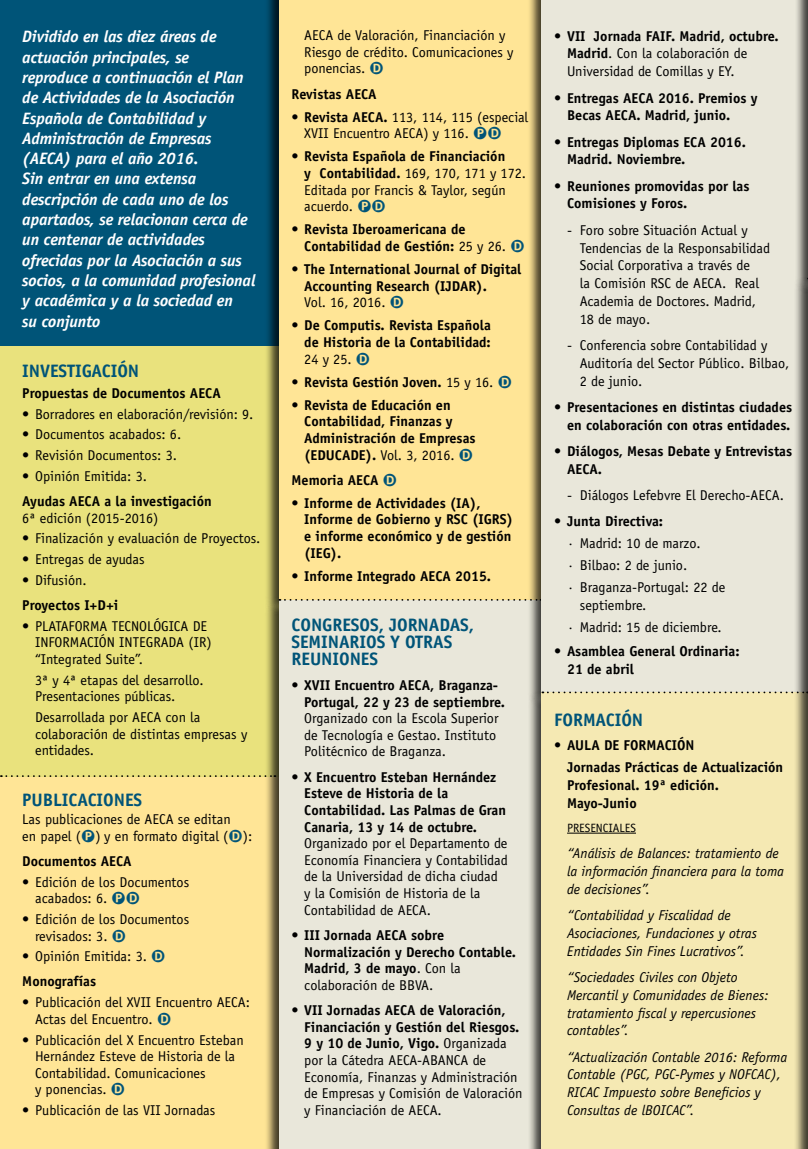
<style>
.page{position:relative;width:808px;height:1149px;background:#fff}
.page>*{position:absolute;margin:0;border:0;box-sizing:border-box;transform-origin:0 0}
.t1{font:700 18px/16.6px "Officina Sans";letter-spacing:-.005em;color:#005478}
.t2{font:italic 700 16.5px/20.2px "Officina Sans";letter-spacing:-.01em;color:#fff}
.t3{font:14.25px/16.6px "Officina Sans";color:#000}
.t4{font:700 14.25px/16.6px "Officina Sans";color:#000}
.t5{font:italic 14.25px/17.7px "Officina Sans";color:#000}
.t6{font:12px "Officina Sans";color:#000}
.s1{font-weight:700}
.s2{font-weight:400}
</style>
<div class="page">
<div style="left:0;top:0;width:279px;height:347px;background:#005478"></div>
<div style="left:0;top:347px;width:279px;height:429px;background:#e9e27d"></div>
<div style="left:264px;top:0;width:279px;height:614px;background:#000;opacity:.75"></div>
<div style="left:279px;top:0;width:262px;height:600px;background:#ffe596"></div>
<div style="left:0;top:776px;width:279px;height:372px;background:#ffe596"></div>
<div style="left:264px;top:597px;width:279px;height:551px;background:#000;opacity:.75"></div>
<div style="left:279px;top:600px;width:262px;height:548px;background:#e9e7da"></div>
<svg style="left:279px;top:598px;width:248px;height:2px"></svg>
<svg style="left:1px;top:775px;width:274px;height:1px"></svg>
<div style="left:527px;top:0;width:281px;height:707px;background:#000;opacity:.75"></div>
<div style="left:542px;top:0;width:266px;height:693px;background:#e9e7da"></div>
<div style="left:527px;top:690px;width:281px;height:458px;background:#000;opacity:.75"></div>
<div style="left:542px;top:692px;width:266px;height:456px;background:#f5e9b3"></div>
<hr style="left:567px;top:832px;width:69px;height:1px;background:#000">
<svg style="left:542px;top:691px;width:252px;height:2px"></svg>
<div style="left:794px;top:0;width:14px;height:293px;background:#000;opacity:.75"></div>
<hr style="left:807px;top:0;width:1px;height:279px;background:#f5e9b3">
<div style="left:794px;top:276px;width:14px;height:872px;background:#000;opacity:.75"></div>
<hr style="left:807px;top:279px;width:1px;height:869px;background:#fdd491">
<p class="t2" style="left:22px;top:27px;width:235px">Dividido en las diez áreas de actuación principales, se reproduce a continuación el Plan de Actividades de la Asociación<br>Española de Contabilidad y<br>Administración de Empresas (AECA) para el año 2016.<br>Sin entrar en una extensa descripción de cada uno de los apartados, se relacionan cerca de un centenar de actividades ofrecidas por la Asociación a sus socios, a la comunidad profesional y académica y a la sociedad en<br>su conjunto</p>
<p class="t1" style="left:22px;top:362px;width:118px">INVESTIGACIÓN</p>
<p class="t4" style="left:22px;top:384px;width:200px">Propuestas de Documentos AECA</p>
<p class="t3" style="left:22px;top:405px;width:233px">• Borradores en elaboración/revisión: 9.</p>
<p class="t3" style="left:22px;top:426px;width:160px">• Documentos acabados: 6.</p>
<p class="t3" style="left:22px;top:447px;width:156px">• Revisión Documentos: 3.</p>
<p class="t3" style="left:22px;top:467px;width:126px">• Opinión Emitida: 3.</p>
<p class="t4" style="left:22px;top:492px;width:191px">Ayudas AECA a la investigación</p>
<p class="t3" style="left:22px;top:509px;width:138px">6ª edición (2015-2016)</p>
<p class="t3" style="left:22px;top:530px;width:240px">• Finalización y evaluación de Proyectos.</p>
<p class="t3" style="left:22px;top:551px;width:124px">• Entregas de ayudas</p>
<p class="t3" style="left:22px;top:571px;width:66px">• Difusión.</p>
<p class="t4" style="left:22px;top:596px;width:98px">Proyectos I+D+i</p>
<p class="t3" style="left:35px;top:617px;width:178px;text-indent:-13px">• PLATAFORMA TECNOLÓGICA DE<br>INFORMACIÓN INTEGRADA (IR) “Integrated Suite”.</p>
<p class="t3" style="left:35px;top:671px;width:170px">3ª y 4ª etapas del desarrollo.<br>Presentaciones públicas.</p>
<p class="t3" style="left:35px;top:708px;width:214px">Desarrollada por AECA con la colaboración de distintas empresas y entidades.</p>
<p class="t1" style="left:22px;top:790px;width:121px">PUBLICACIONES</p>
<p class="t3" style="left:22px;top:811px;width:231px">Las publicaciones de AECA se editan<br>en papel ( ) y en formato digital ( ):</p>
<p class="t4" style="left:22px;top:852px;width:111px">Documentos AECA</p>
<p class="t3" style="left:35px;top:873px;width:156px;text-indent:-13px">• Edición de los Documentos acabados: 6.</p>
<p class="t3" style="left:35px;top:910px;width:156px;text-indent:-13px">• Edición de los Documentos revisados: 3.</p>
<p class="t3" style="left:22px;top:947px;width:126px">• Opinión Emitida: 3.</p>
<p class="t4" style="left:22px;top:972px;width:75px">Monografías</p>
<p class="t3" style="left:35px;top:993px;width:216px;text-indent:-13px">• Publicación del XVII Encuentro AECA:<br>Actas del Encuentro.</p>
<p class="t3" style="left:35px;top:1031px;width:210px;text-indent:-13px">• Publicación del X Encuentro Esteban<br>Hernández Esteve de Historia de la<br>Contabilidad. Comunicaciones<br>y ponencias.</p>
<p class="t3" style="left:22px;top:1101px;width:195px">• Publicación de las VII Jornadas</p>
<p class="t3" style="left:304px;top:27px;width:211px">AECA de Valoración, Financiación y<br>Riesgo de crédito. Comunicaciones y ponencias.</p>
<p class="t4" style="left:291px;top:85px;width:87px">Revistas AECA</p>
<p class="t3" style="left:304px;top:108px;width:226px;text-indent:-13px">• <span class="s1">Revista AECA.</span> 113, 114, 115 (especial<br>XVII Encuentro AECA) y 116.</p>
<p class="t3" style="left:304px;top:148px;width:223px;text-indent:-13px">• <span class="s1">Revista Española de Financiación<br>y Contabilidad.</span> 169, 170, 171 y 172.<br>Editada por Francis &amp; Taylor, según acuerdo.</p>
<p class="t4" style="left:304px;top:221px;width:203px;text-indent:-13px"><span class="s2">•</span> Revista Iberoamericana de<br>Contabilidad de Gestión: <span class="s2">25 y 26.</span></p>
<p class="t4" style="left:304px;top:260px;width:219px;text-indent:-13px"><span class="s2">•</span> The International Journal of Digital<br>Accounting Research (IJDAR).</p>
<p class="t3" style="left:304px;top:294px;width:83px">Vol. 16, 2016.</p>
<p class="t4" style="left:291px;top:317px;width:201px;text-align:right"><span class="s2">•</span> De Computis. Revista Española de Historia de la Contabilidad:</p>
<p class="t3" style="left:304px;top:350px;width:49px">24 y 25.</p>
<p class="t4" style="left:291px;top:373px;width:203px"><span class="s2">•</span> Revista Gestión Joven. <span class="s2">15 y 16.</span></p>
<p class="t4" style="left:304px;top:396px;width:173px;text-indent:-13px"><span class="s2">•</span> Revista de Educación en<br>Contabilidad, Finanzas y<br>Administración de Empresas (EDUCADE). <span class="s2">Vol. 3, 2016.</span></p>
<p class="t4" style="left:291px;top:471px;width:89px">Memoria AECA</p>
<p class="t4" style="left:304px;top:494px;width:210px;text-indent:-13px">• Informe de Actividades (IA),<br>Informe de Gobierno y RSC (IGRS) e informe económico y de gestión (IEG).</p>
<p class="t4" style="left:291px;top:567px;width:201px">• Informe Integrado AECA 2015.</p>
<p class="t1" style="left:291px;top:616px;width:184px">CONGRESOS, JORNADAS,<br>SEMINARIOS Y OTRAS<br>REUNIONES</p>
<p class="t4" style="left:304px;top:676px;width:202px;text-indent:-13px"><span class="s2">•</span> XVII Encuentro AECA, Braganza-<br>Portugal, 22 y 23 de septiembre.</p>
<p class="t3" style="left:304px;top:709px;width:196px">Organizado con la Escola Superior de Tecnología e Gestao. Instituto<br>Politécnico de Braganza.</p>
<p class="t4" style="left:304px;top:768px;width:203px;text-indent:-13px"><span class="s2">•</span> X Encuentro Esteban Hernández<br>Esteve de Historia de la<br>Contabilidad. Las Palmas de Gran<br>Canaria, 13 y 14 de octubre.</p>
<p class="t3" style="left:304px;top:834px;width:205px">Organizado por el Departamento de<br>Economía Financiera y Contabilidad de la Universidad de dicha ciudad<br>y la Comisión de Historia de la<br>Contabilidad de AECA.</p>
<p class="t4" style="left:304px;top:926px;width:213px;text-indent:-13px"><span class="s2">•</span> III Jornada AECA sobre<br>Normalización y Derecho Contable.<br>Madrid, 3 de mayo<span class="s2">. Con la colaboración de BBVA.</span></p>
<p class="t3" style="left:304px;top:1001px;width:220px;text-indent:-13px">• <span class="s1">VII Jornadas AECA de Valoración,<br>Financiación y Gestión del Riesgos.<br>9 y 10 de Junio, Vigo.</span> Organizada por la Cátedra AECA-ABANCA de<br>Economía, Finanzas y Administración de Empresas y Comisión de Valoración y Financiación de AECA.</p>
<p class="t3" style="left:567px;top:27px;width:213px;line-height:17.7px;text-indent:-13px">• <span class="s1">VII Jornada FAIF. Madrid, octubre.<br>Madrid</span>. Con la colaboración de<br>Universidad de Comillas y EY.</p>
<p class="t4" style="left:567px;top:89px;width:192px;line-height:17.7px;text-indent:-13px">• Entregas AECA 2016. Premios y<br>Becas AECA. Madrid, junio.</p>
<p class="t4" style="left:567px;top:133px;width:180px;line-height:17.7px;text-indent:-13px">• Entregas Diplomas ECA 2016.<br>Madrid. Noviembre.</p>
<p class="t4" style="left:567px;top:177px;width:184px;line-height:17.7px;text-indent:-13px">• Reuniones promovidas por las<br>Comisiones y Foros.</p>
<p class="t3" style="left:580px;top:221px;width:192px;line-height:17.7px;text-indent:-13px">- Foro sobre Situación Actual y<br>Tendencias de la Responsabilidad<br>Social Corporativa a través de<br>la Comisión RSC de AECA. Real<br>Academia de Doctores. Madrid,<br>18 de mayo.</p>
<p class="t3" style="left:580px;top:336px;width:211px;line-height:17.7px;text-indent:-13px">- Conferencia sobre Contabilidad y<br>Auditoría del Sector Público. Bilbao,<br>2 de junio.</p>
<p class="t4" style="left:554px;top:398px;width:239px;line-height:17.7px;text-align:right">• Presentaciones en distintas ciudades en colaboración con otras entidades.</p>
<p class="t4" style="left:567px;top:442px;width:227px;line-height:17.7px;text-indent:-13px">• Diálogos, Mesas Debate y Entrevistas<br>AECA.</p>
<p class="t3" style="left:567px;top:486px;width:218px">- Diálogos Lefebvre El Derecho-AECA.</p>
<p class="t4" style="left:554px;top:513px;width:110px">• Junta Directiva:</p>
<p class="t3" style="left:567px;top:532px;width:160px;line-height:22px">· Madrid: 10 de marzo.<br>· Bilbao: 2 de junio.<br>· Braganza-Portugal: 22 de</p>
<p class="t3" style="left:567px;top:594px;width:156px;line-height:22px;text-indent:13px">septiembre.<br>· Madrid: 15 de diciembre.</p>
<p class="t4" style="left:567px;top:642px;width:174px;line-height:17.7px;text-indent:-13px">• Asamblea General Ordinaria:<br>21 de abril</p>
<p class="t1" style="left:554px;top:711px;width:90px">FORMACIÓN</p>
<p class="t4" style="left:567px;top:734px;width:218px;line-height:22px;text-indent:-13px">• AULA DE FORMACIÓN<br>Jornadas Prácticas de Actualización</p>
<p class="t4" style="left:567px;top:775px;width:154px;line-height:17.7px">Profesional. 19ª edición.<br>Mayo-Junio</p>
<p class="t6" style="left:567px;top:820px;width:70px">PRESENCIALES</p>
<p class="t5" style="left:567px;top:844px;width:219px">“Análisis de Balances: tratamiento de la información financiera para la toma de decisiones”.</p>
<p class="t5" style="left:567px;top:906px;width:191px">“Contabilidad y Fiscalidad de<br>Asociaciones, Fundaciones y otras<br>Entidades Sin Fines Lucrativos”.</p>
<p class="t5" style="left:567px;top:968px;width:203px">“Sociedades Civiles con Objeto<br>Mercantil y Comunidades de Bienes: tratamiento fiscal y repercusiones contables”.</p>
<p class="t5" style="left:567px;top:1047px;width:222px">“Actualización Contable 2016: Reforma Contable (PGC, PGC-Pymes y NOFCAC), RICAC Impuesto sobre Beneficios y Consultas de lBOICAC”.</p>
</div>
